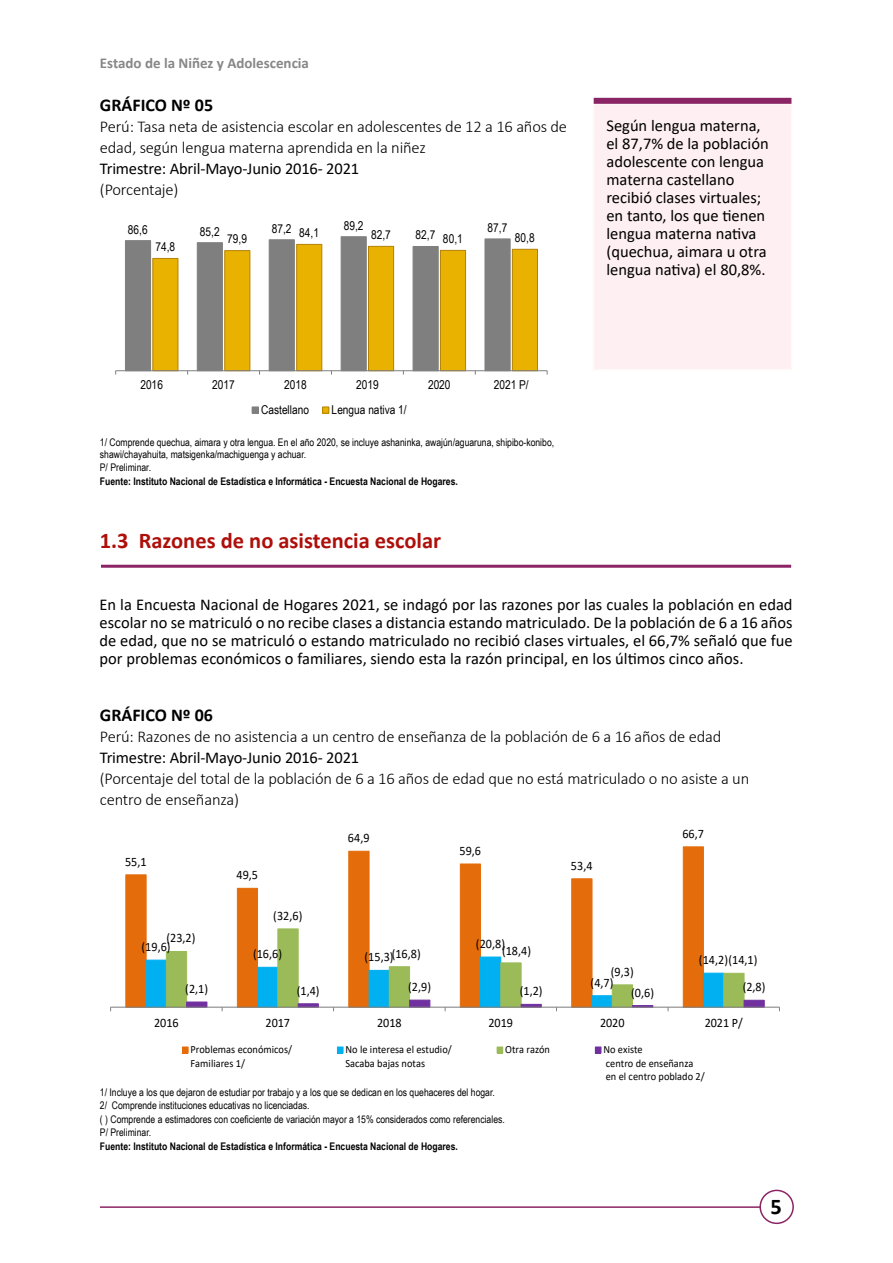
<style>
.page{position:relative;width:893px;height:1263px;background:#fff}
.page>*{position:absolute;margin:0;border:0;box-sizing:border-box;transform-origin:0 0}
.t1{font:700 22.5px "Calibri";color:#ae0f0a}
.t2{font:700 22.5px "Calibri";color:#000}
.t3{font:700 18px "Calibri";color:#000}
.t4{font:16.5px/18px "Calibri";color:#000;text-align:justify}
.t5{font:300 16.5px/21px "Calibri";letter-spacing:-.01em;color:#000}
.t6{font:700 15px "Calibri";color:#878787}
.t7{font:12.9px "Calibri";letter-spacing:.005em;color:#000;scale:.94 1}
.t8{font:12.15px "Arial Narrow";letter-spacing:.005em;color:#000}
.t9{font:10.95px/13.4px "Calibri";color:#000;scale:.94 1}
.t10{font:10.5px/13.5px "Arial Narrow";color:#000}
.t11{font:700 10.5px "Arial Narrow";color:#000}
</style>
<div class="page">
<hr style="left:100px;top:1206px;width:693px;height:2px;background:#8b2464">
<div style="left:760px;top:1190px;width:33px;height:33px;background:#fff;border-radius:50%"></div>
<div style="left:759px;top:1190px;width:35px;height:34px;border:2px solid #8b2464;border-radius:50%"></div>
<hr style="left:101px;top:565px;width:690px;height:3px;background:#8b2464">
<div style="left:593px;top:103px;width:199px;height:268px;background:#fdeff2;border:2px solid #fdf6ec"></div>
<div style="left:594px;top:98px;width:197px;height:6px;background:#8b2464"></div>
<svg style="left:125px;top:236px;width:386px;height:134px"></svg>
<svg style="left:152px;top:244px;width:386px;height:126px"></svg>
<hr style="left:116px;top:370px;width:431px;height:1px;background:#7f7f7f">
<div style="left:252px;top:407px;width:7px;height:6px;border:1px solid #7f7f7f"></div>
<div style="left:322px;top:407px;width:7px;height:6px;border:1px solid #b38105"></div>
<svg style="left:125px;top:846px;width:579px;height:161px"></svg>
<hr style="left:111px;top:1007px;width:668px;height:1px;background:#7f7f7f">
<svg style="left:145px;top:929px;width:620px;height:82px"></svg>
<div style="left:182px;top:1046px;width:7px;height:7px;border:1px solid #e46c0a"></div>
<div style="left:337px;top:1046px;width:6px;height:7px;border:1px solid #00b0f0"></div>
<div style="left:497px;top:1046px;width:6px;height:7px;border:1px solid #9bbb59"></div>
<div style="left:595px;top:1046px;width:6px;height:7px;border:1px solid #7030a0"></div>
<p class="t6" style="left:100px;top:53px;width:211px">Estado de la Niñez y Adolescencia</p>
<p class="t3" style="left:100px;top:93px;width:115px">GRÁFICO Nº 05</p>
<p class="t5" style="left:100px;top:116px;width:469px">Perú: Tasa neta de asistencia escolar en adolescentes de 12 a 16 años de edad, según lengua materna aprendida en la niñez</p>
<p class="t4" style="left:100px;top:159px;width:261px">Trimestre: Abril-Mayo-Junio 2016- 2021</p>
<p class="t5" style="left:100px;top:179px;width:80px">(Porcentaje)</p>
<p class="t8" style="left:128px;top:220px;width:21px">86,6</p>
<p class="t8" style="left:200px;top:222px;width:21px">85,2</p>
<p class="t8" style="left:272px;top:219px;width:21px">87,2</p>
<p class="t8" style="left:344px;top:216px;width:21px">89,2</p>
<p class="t8" style="left:487px;top:219px;width:21px">87,7</p>
<p class="t8" style="left:299px;top:224px;width:21px">84,1</p>
<p class="t8" style="left:371px;top:226px;width:21px">82,7</p>
<p class="t8" style="left:443px;top:230px;width:21px">80,1</p>
<p class="t8" style="left:515px;top:229px;width:21px">80,8</p>
<p class="t8" style="left:416px;top:226px;width:21px">82,7</p>
<p class="t8" style="left:227px;top:230px;width:21px">79,9</p>
<p class="t8" style="left:155px;top:238px;width:21px">74,8</p>
<p class="t4" style="left:606px;top:116px;width:164px;text-align:left">Según lengua materna, el 87,7% de la población adolescente con lengua materna castellano recibió clases virtuales; en tanto, los que tienen lengua materna nativa (quechua, aimara u otra lengua nativa) el 80,8%.</p>
<p class="t8" style="left:140px;top:376px;width:24px">2016</p>
<p class="t8" style="left:212px;top:376px;width:24px">2017</p>
<p class="t8" style="left:284px;top:376px;width:24px">2018</p>
<p class="t8" style="left:356px;top:376px;width:24px">2019</p>
<p class="t8" style="left:428px;top:376px;width:24px">2020</p>
<p class="t8" style="left:494px;top:376px;width:37px">2021 P/</p>
<p class="t8" style="left:261px;top:401px;width:49px">Castellano</p>
<p class="t8" style="left:332px;top:401px;width:77px">Lengua nativa 1/</p>
<p class="t10" style="left:100px;top:436px;width:456px;line-height:12px">1/ Comprende quechua, aimara y otra lengua. En el año 2020, se incluye ashaninka, awajún/aguaruna, shipibo-konibo, shawi/chayahuita, matsigenka/machiguenga y achuar.</p>
<p class="t10" style="left:100px;top:461px;width:53px">P/ Preliminar.</p>
<p class="t11" style="left:100px;top:473px;width:359px">Fuente: Instituto Nacional de Estadística e Informática - Encuesta Nacional de Hogares.</p>
<h1 class="t1" style="left:100px;top:525px;width:343px">1.3 Razones de no asistencia escolar</h1>
<p class="t4" style="left:99px;top:595px;width:695px">En la Encuesta Nacional de Hogares 2021, se indagó por las razones por las cuales la población en edad escolar no se matriculó o no recibe clases a distancia estando matriculado. De la población de 6 a 16 años de edad, que no se matriculó o estando matriculado no recibió clases virtuales, el 66,7% señaló que fue por problemas económicos o familiares, siendo esta la razón principal, en los últimos cinco años.</p>
<p class="t3" style="left:100px;top:702px;width:115px">GRÁFICO Nº 06</p>
<p class="t5" style="left:100px;top:725px;width:623px">Perú: Razones de no asistencia a un centro de enseñanza de la población de 6 a 16 años de edad</p>
<p class="t4" style="left:100px;top:748px;width:261px">Trimestre: Abril-Mayo-Junio 2016- 2021</p>
<p class="t5" style="left:100px;top:767px;width:651px">(Porcentaje del total de la población de 6 a 16 años de edad que no está matriculado o no asiste a un centro de enseñanza)</p>
<p class="t7" style="left:125px;top:852px;width:25px">55,1</p>
<p class="t7" style="left:236px;top:866px;width:25px">49,5</p>
<p class="t7" style="left:273px;top:907px;width:32px">(32,6)</p>
<p class="t7" style="left:348px;top:829px;width:25px">64,9</p>
<p class="t7" style="left:459px;top:842px;width:25px">59,6</p>
<p class="t7" style="left:571px;top:856px;width:25px">53,4</p>
<p class="t7" style="left:682px;top:825px;width:25px">66,7</p>
<p class="t7" style="left:166px;top:929px;width:32px">(23,2)</p>
<p class="t7" style="left:476px;top:935px;width:32px">(20,8)</p>
<p class="t7" style="left:142px;top:938px;width:32px">(19,6)</p>
<p class="t7" style="left:392px;top:944px;width:32px">(16,8)</p>
<p class="t7" style="left:502px;top:942px;width:32px">(18,4)</p>
<p class="t7" style="left:253px;top:945px;width:32px">(16,6)</p>
<p class="t7" style="left:364px;top:948px;width:32px">(15,3)</p>
<p class="t7" style="left:699px;top:951px;width:64px">(14,2)(14,1)</p>
<p class="t7" style="left:611px;top:963px;width:26px">(9,3)</p>
<p class="t7" style="left:591px;top:973px;width:26px">(4,7)</p>
<p class="t7" style="left:185px;top:980px;width:26px">(2,1)</p>
<p class="t7" style="left:297px;top:981px;width:26px">(1,4)</p>
<p class="t7" style="left:408px;top:978px;width:26px">(2,9)</p>
<p class="t7" style="left:520px;top:982px;width:26px">(1,2)</p>
<p class="t7" style="left:631px;top:983px;width:26px">(0,6)</p>
<p class="t7" style="left:743px;top:978px;width:26px">(2,8)</p>
<p class="t7" style="left:154px;top:1014px;width:28px">2016</p>
<p class="t7" style="left:266px;top:1014px;width:28px">2017</p>
<p class="t7" style="left:377px;top:1014px;width:28px">2018</p>
<p class="t7" style="left:488px;top:1014px;width:28px">2019</p>
<p class="t7" style="left:600px;top:1014px;width:28px">2020</p>
<p class="t7" style="left:705px;top:1014px;width:42px">2021 P/</p>
<p class="t9" style="left:191px;top:1042px;width:110px">Problemas económicos/<br>Familiares 1/</p>
<p class="t9" style="left:345px;top:1042px;width:115px">No le interesa el estudio/<br>Sacaba bajas notas</p>
<p class="t9" style="left:505px;top:1042px;width:49px">Otra razón</p>
<p class="t9" style="left:603px;top:1042px;width:109px">No existe<br>centro de enseñanza<br>en el centro poblado 2/</p>
<p class="t10" style="left:100px;top:1085px;width:406px">1/ Incluye a los que dejaron de estudiar por trabajo y a los que se dedican en los quehaceres del hogar.<br>2/ Comprende instituciones educativas no licenciadas.<br>( ) Comprende a estimadores con coeficiente de variación mayor a 15% considerados como referenciales.<br>P/ Preliminar.</p>
<p class="t11" style="left:100px;top:1138px;width:359px">Fuente: Instituto Nacional de Estadística e Informática - Encuesta Nacional de Hogares.</p>
<h1 class="t2" style="left:771px;top:1191px;width:13px">5</h1>
</div>
